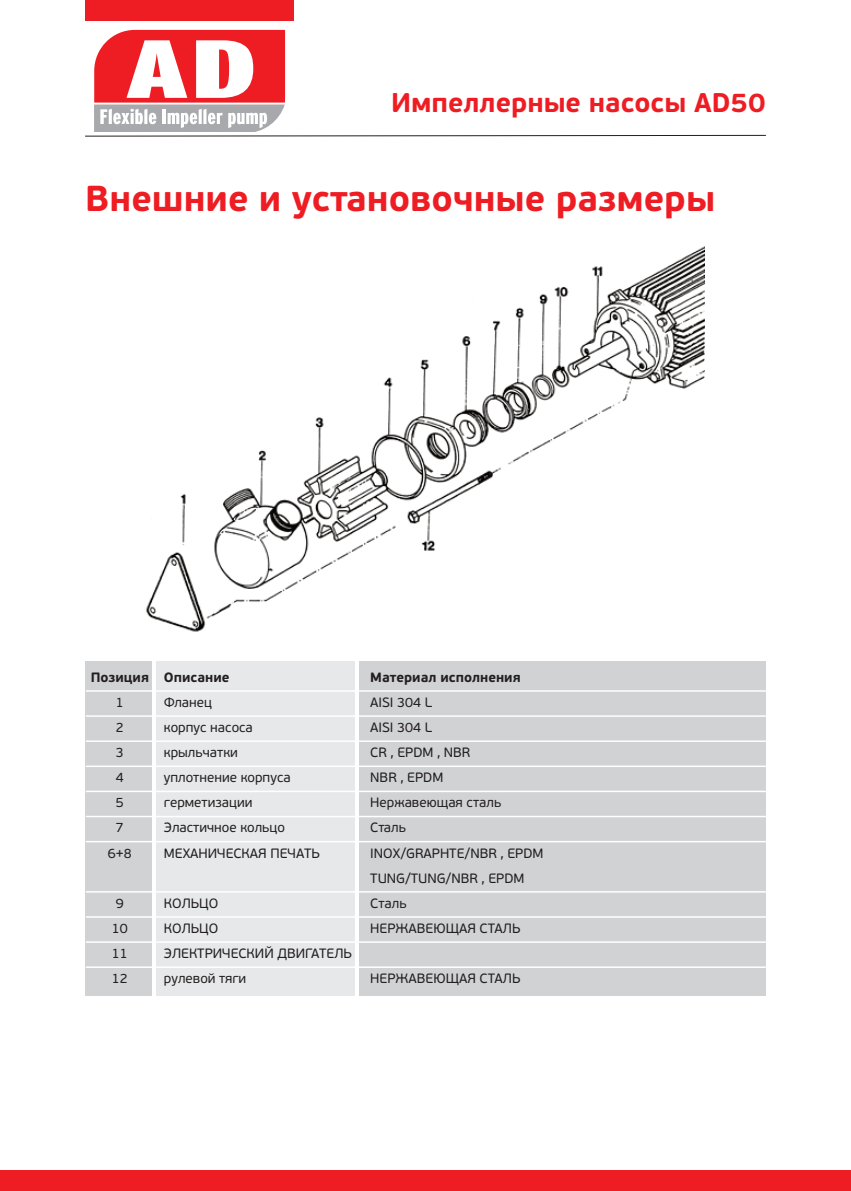
<style>
.page{position:relative;width:851px;height:1191px;background:#fff}
.page>*{position:absolute;margin:0;border:0;box-sizing:border-box;transform-origin:0 0}
.t1{font:700 36px "PF Beau Sans Pro";color:#ee1d23}
.t2{font:700 27px "PF Beau Sans Pro";color:#ee1d23}
.t3{font:13.5px/25px "PF Beau Sans Pro";color:#231f20}
.t4{font:700 13.5px "PF Beau Sans Pro";color:#231f20}
</style>
<div class="page">
<img style="left:146px;top:246px;width:558px;height:386px">
<div style="left:0;top:1169px;width:850px;height:22px;background:#ee1d23"></div>
<div style="left:85px;top:0;width:208px;height:21px;background:#ee1d23"></div>
<svg style="left:85px;top:30px;width:681px;height:107px"></svg>
<div style="left:85px;top:661px;width:66px;height:334px;background:#d1d2d4"></div>
<div style="left:156px;top:661px;width:198px;height:334px;background:#e7e8e9"></div>
<div style="left:360px;top:661px;width:405px;height:334px;background:#d1d2d4"></div>
<hr style="left:86px;top:690px;width:679px;height:1px;background:#fff">
<hr style="left:86px;top:715px;width:679px;height:2px;background:#fff">
<hr style="left:86px;top:740px;width:679px;height:2px;background:#fff">
<hr style="left:86px;top:765px;width:679px;height:2px;background:#fff">
<hr style="left:86px;top:790px;width:679px;height:2px;background:#fff">
<hr style="left:86px;top:815px;width:679px;height:2px;background:#fff">
<hr style="left:86px;top:841px;width:679px;height:1px;background:#fff">
<hr style="left:86px;top:891px;width:679px;height:1px;background:#fff">
<hr style="left:86px;top:916px;width:679px;height:1px;background:#fff">
<hr style="left:86px;top:941px;width:679px;height:1px;background:#fff">
<hr style="left:86px;top:966px;width:679px;height:2px;background:#fff">
<h2 class="t2" style="left:391px;top:86px;width:376px">Импеллерные насосы AD50</h2>
<h1 class="t1" style="left:85px;top:176px;width:631px">Внешние и установочные размеры</h1>
<p class="t4" style="left:91px;top:668px;width:140px">Позиция Описание</p>
<p class="t4" style="left:370px;top:668px;width:152px">Материал исполнения</p>
<p class="t3" style="left:116px;top:690px;width:9px">1</p>
<p class="t3" style="left:164px;top:690px;width:50px">Фланец</p>
<p class="t3" style="left:370px;top:690px;width:63px">AISI 304 L</p>
<p class="t3" style="left:116px;top:715px;width:9px">2</p>
<p class="t3" style="left:164px;top:715px;width:90px">корпус насоса</p>
<p class="t3" style="left:370px;top:715px;width:63px">AISI 304 L</p>
<p class="t3" style="left:116px;top:740px;width:9px">3</p>
<p class="t3" style="left:164px;top:740px;width:76px">крыльчатки</p>
<p class="t3" style="left:370px;top:740px;width:102px">CR , EPDM , NBR</p>
<p class="t3" style="left:116px;top:765px;width:9px">4</p>
<p class="t3" style="left:164px;top:765px;width:128px">уплотнение корпуса</p>
<p class="t3" style="left:370px;top:765px;width:75px">NBR , EPDM</p>
<p class="t3" style="left:116px;top:790px;width:9px">5</p>
<p class="t3" style="left:164px;top:790px;width:90px">герметизации</p>
<p class="t3" style="left:370px;top:790px;width:132px">Нержавеющая сталь</p>
<p class="t3" style="left:116px;top:815px;width:9px">7</p>
<p class="t3" style="left:164px;top:815px;width:123px">Эластичное кольцо</p>
<p class="t3" style="left:370px;top:815px;width:37px">Сталь</p>
<p class="t3" style="left:108px;top:840px;width:25px">6+8</p>
<p class="t3" style="left:164px;top:840px;width:157px">МЕХАНИЧЕСКАЯ ПЕЧАТЬ</p>
<p class="t3" style="left:370px;top:840px;width:175px">INOX/GRAPHTE/NBR , EPDM<br>TUNG/TUNG/NBR , EPDM</p>
<p class="t3" style="left:116px;top:891px;width:9px">9</p>
<p class="t3" style="left:164px;top:891px;width:56px">КОЛЬЦО</p>
<p class="t3" style="left:370px;top:891px;width:38px">Сталь</p>
<p class="t3" style="left:112px;top:916px;width:17px">10</p>
<p class="t3" style="left:164px;top:916px;width:56px">КОЛЬЦО</p>
<p class="t3" style="left:370px;top:916px;width:152px">НЕРЖАВЕЮЩАЯ СТАЛЬ</p>
<p class="t3" style="left:112px;top:941px;width:17px">11</p>
<p class="t3" style="left:164px;top:941px;width:189px">ЭЛЕКТРИЧЕСКИЙ ДВИГАТЕЛЬ</p>
<p class="t3" style="left:112px;top:966px;width:17px">12</p>
<p class="t3" style="left:164px;top:966px;width:84px">рулевой тяги</p>
<p class="t3" style="left:370px;top:966px;width:152px">НЕРЖАВЕЮЩАЯ СТАЛЬ</p>
</div>
